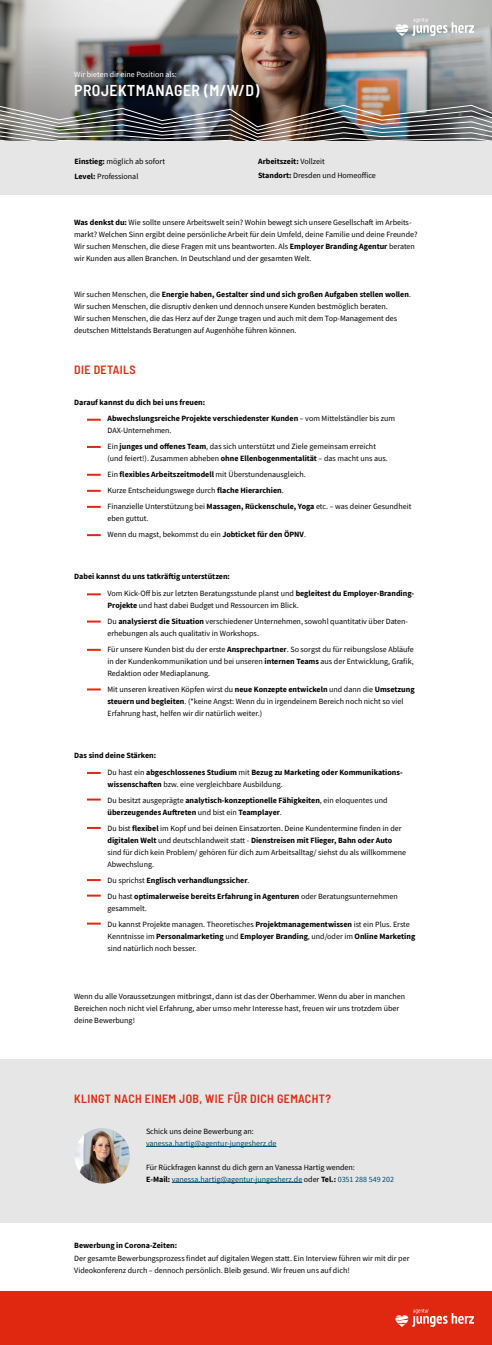
<style>
.page{position:relative;width:492px;height:1345px;background:#fff}
.page>*{position:absolute;margin:0;border:0;box-sizing:border-box;transform-origin:0 0}
.t1{font:600 semi-condensed 15.75px "Barlow";letter-spacing:.03em;color:#fff}
.t2{font:600 semi-condensed 12px "Barlow";letter-spacing:.03em;color:#e02810}
.t3{font:8px/12px "Source Sans Pro";color:#000}
.t4{font:700 8px/12px "Source Sans Pro";color:#000}
.t5{font:8px "Source Sans Pro";color:#004b70}
.t6{font:8px "Source Sans Pro";color:#fff}
.s1{font-weight:700}
.s2{font-weight:400}
.s3{color:#004b70}
</style>
<div class="page">
<svg style="left:0;top:0;width:492px;height:8px;background:#b2aeaa"></svg>
<img style="left:0;top:8px;width:492px;height:97px">
<img style="left:0;top:105px;width:492px;height:36px">
<div style="left:0;top:1060px;width:492px;height:163px;background:#e6e6e6"></div>
<div style="left:0;top:1291px;width:492px;height:54px;background:#e02810"></div>
<hr style="left:146px;top:1146px;width:130px;height:1px;background:#004b70">
<hr style="left:172px;top:1182px;width:130px;height:1px;background:#004b70">
<svg style="left:395px;top:18px;width:79px;height:18px"></svg>
<svg style="left:395px;top:1309px;width:79px;height:18px"></svg>
<svg style="left:87px;top:593px;width:14px;height:2px"></svg>
<svg style="left:87px;top:621px;width:14px;height:2px"></svg>
<svg style="left:87px;top:649px;width:14px;height:2px"></svg>
<svg style="left:87px;top:688px;width:14px;height:2px"></svg>
<svg style="left:87px;top:772px;width:14px;height:2px"></svg>
<svg style="left:87px;top:827px;width:14px;height:2px"></svg>
<svg style="left:87px;top:799px;width:14px;height:2px"></svg>
<svg style="left:87px;top:879px;width:14px;height:2px"></svg>
<svg style="left:87px;top:895px;width:14px;height:2px"></svg>
<svg style="left:87px;top:446px;width:14px;height:2px"></svg>
<svg style="left:87px;top:474px;width:14px;height:2px"></svg>
<svg style="left:87px;top:490px;width:14px;height:2px"></svg>
<svg style="left:87px;top:506px;width:14px;height:2px"></svg>
<svg style="left:87px;top:534px;width:14px;height:2px"></svg>
<img style="left:74px;top:1128px;width:56px;height:56px;border-radius:28px">
<div style="left:0;top:141px;width:492px;height:54px;background:#e6e6e6"></div>
<svg style="left:87px;top:419px;width:14px;height:2px"></svg>
<svg style="left:87px;top:923px;width:14px;height:2px"></svg>
<p class="t6" style="left:74px;top:69px;width:104px">Wir bieten dir eine Position als:</p>
<h1 class="t1" style="left:74px;top:79px;width:187px">PROJEKTMANAGER (M/W/D)</h1>
<p class="t3" style="left:74px;top:155px;width:92px"><span class="s1">Einstieg:</span> möglich ab sofort</p>
<p class="t4" style="left:258px;top:155px;width:68px">Arbeitszeit: <span class="s2">Vollzeit</span></p>
<p class="t3" style="left:74px;top:170px;width:65px"><span class="s1">Level:</span> Professional</p>
<p class="t3" style="left:258px;top:170px;width:119px"><span class="s1">Standort:</span> Dresden und Homeoffice</p>
<p class="t3" style="left:74px;top:216px;width:345px"><span class="s1">Was denkst du:</span> Wie sollte unsere Arbeitswelt sein? Wohin bewegt sich unsere Gesellschaft im Arbeits&shy;markt? Welchen Sinn ergibt deine persönliche Arbeit für dein Umfeld, deine Familie und deine Freunde?<br>Wir suchen Menschen, die diese Fragen mit uns beantworten. Als <span class="s1">Employer Branding Agentur</span> beraten wir Kunden aus allen Branchen. In Deutschland und der gesamten Welt.</p>
<p class="t3" style="left:74px;top:288px;width:338px">Wir suchen Menschen, die <span class="s1">Energie haben, Gestalter sind und sich großen Aufgaben stellen wollen</span>.<br>Wir suchen Menschen, die disruptiv denken und dennoch unsere Kunden bestmöglich beraten.<br>Wir suchen Menschen, die das Herz auf der Zunge tragen und auch mit dem Top-Management des deutschen Mittelstands Beratungen auf Augenhöhe führen können.</p>
<h2 class="t2" style="left:74px;top:361px;width:63px">DIE DETAILS</h2>
<p class="t4" style="left:74px;top:396px;width:132px">Darauf kannst du dich bei uns freuen:</p>
<p class="t4" style="left:108px;top:413px;width:289px">Abwechslungsreiche Projekte verschiedenster Kunden <span class="s2">– vom Mittelständler bis zum<br>DAX-Unternehmen.</span></p>
<p class="t3" style="left:108px;top:441px;width:282px">Ein <span class="s1">junges und offenes Team</span>, das sich unterstützt und Ziele gemeinsam erreicht (und feiert!). Zusammen abheben <span class="s1">ohne Ellenbogenmentalität</span> – das macht uns aus.</p>
<p class="t3" style="left:108px;top:467px;width:305px;line-height:16px">Ein <span class="s1">flexibles Arbeitszeitmodell</span> mit Überstundenausgleich.<br>Kurze Entscheidungswege durch <span class="s1">flache Hierarchien</span>.<br>Finanzielle Unterstützung bei <span class="s1">Massagen, Rückenschule, Yoga</span> etc. – was deiner Gesundheit</p>
<p class="t3" style="left:108px;top:511px;width:200px;line-height:16px">eben guttut.<br>Wenn du magst, bekommst du ein <span class="s1">Jobticket für den ÖPNV</span>.</p>
<p class="t4" style="left:74px;top:571px;width:157px">Dabei kannst du uns tatkräftig unterstützen:</p>
<p class="t3" style="left:108px;top:587px;width:308px">Vom Kick-Off bis zur letzten Beratungsstunde planst und <span class="s1">begleitest du Employer-Branding-<br>Projekte</span> und hast dabei Budget und Ressourcen im Blick.</p>
<p class="t3" style="left:108px;top:615px;width:302px">Du <span class="s1">analysierst die Situation</span> verschiedener Unternehmen, sowohl quantitativ über Daten&shy;erhebungen als auch qualitativ in Workshops.</p>
<p class="t3" style="left:108px;top:643px;width:308px;text-align:justify">Für unsere Kunden bist du der erste <span class="s1">Ansprechpartner</span>. So sorgst du für reibungslose Abläufe in der Kundenkommunikation und bei unseren <span class="s1">internen Teams</span> aus der Entwicklung, Grafik, Redaktion oder Mediaplanung.</p>
<p class="t3" style="left:108px;top:683px;width:309px">Mit unseren kreativen Köpfen wirst du <span class="s1">neue Konzepte entwickeln</span> und dann die <span class="s1">Umsetzung steuern und begleiten</span>. (*keine Angst: Wenn du in irgendeinem Bereich noch nicht so viel<br>Erfahrung hast, helfen wir dir natürlich weiter.)</p>
<p class="t4" style="left:74px;top:749px;width:84px">Das sind deine Stärken:</p>
<p class="t4" style="left:108px;top:766px;width:297px"><span class="s2">Du hast ein</span> abgeschlossenes Studium <span class="s2">mit</span> Bezug zu Marketing oder Kommunikations&shy;wissenschaften <span class="s2">bzw. eine vergleichbare Ausbildung.</span></p>
<p class="t4" style="left:108px;top:794px;width:282px"><span class="s2">Du besitzt ausgeprägte</span> analytisch-konzeptionelle Fähigkeiten<span class="s2">, ein eloquentes und </span>überzeugendes Auftreten <span class="s2">und bist ein</span> Teamplayer<span class="s2">.</span></p>
<p class="t3" style="left:108px;top:822px;width:300px">Du bist <span class="s1">flexibel</span> im Kopf und bei deinen Einsatzorten. Deine Kundentermine finden in der <span class="s1">digitalen Welt</span> und deutschlandweit statt - <span class="s1">Dienstreisen mit Flieger, Bahn oder Auto </span>sind für dich kein Problem/ gehören für dich zum Arbeitsalltag/ siehst du als willkommene Abwechslung.</p>
<p class="t4" style="left:108px;top:872px;width:292px;line-height:16px"><span class="s2">Du sprichst</span> Englisch verhandlungssicher<span class="s2">.<br>Du hast</span> optimalerweise bereits Erfahrung in Agenturen <span class="s2">oder Beratungsunternehmen</span></p>
<p class="t3" style="left:108px;top:900px;width:304px;line-height:16px">gesammelt.<br>Du kannst Projekte managen. Theoretisches <span class="s1">Projektmanagementwissen</span> ist ein Plus. Erste</p>
<p class="t3" style="left:108px;top:930px;width:309px">Kenntnisse im <span class="s1">Personalmarketing</span> und <span class="s1">Employer Branding</span>, und/oder im <span class="s1">Online Marketing </span>sind natürlich noch besser.</p>
<p class="t3" style="left:74px;top:991px;width:333px">Wenn du alle Voraussetzungen mitbringst, dann ist das der Oberhammer. Wenn du aber in manchen<br>Bereichen noch nicht viel Erfahrung, aber umso mehr Interesse hast, freuen wir uns trotzdem über deine Bewerbung!</p>
<h2 class="t2" style="left:74px;top:1090px;width:258px">KLINGT NACH EINEM JOB, WIE FÜR DICH GEMACHT?</h2>
<p class="t3" style="left:146px;top:1125px;width:109px">Schick uns deine Bewerbung an:</p>
<p class="t5" style="left:146px;top:1138px;width:132px">vanessa.hartig@agentur-jungesherz.de</p>
<p class="t3" style="left:146px;top:1161px;width:250px">Für Rückfragen kannst du dich gern an Vanessa Hartig wenden:<br><span class="s1">E-Mail:</span> <span class="s3">vanessa.hartig@agentur-jungesherz.de</span> oder <span class="s1">Tel.:</span> <span class="s3">0351 288 549 202</span></p>
<p class="t4" style="left:74px;top:1239px;width:104px">Bewerbung in Corona-Zeiten:</p>
<p class="t3" style="left:74px;top:1252px;width:337px">Der gesamte Bewerbungsprozess findet auf digitalen Wegen statt. Ein Interview führen wir mit dir per<br>Videokonferenz durch – dennoch persönlich. Bleib gesund. Wir freuen uns auf dich!</p>
</div>
